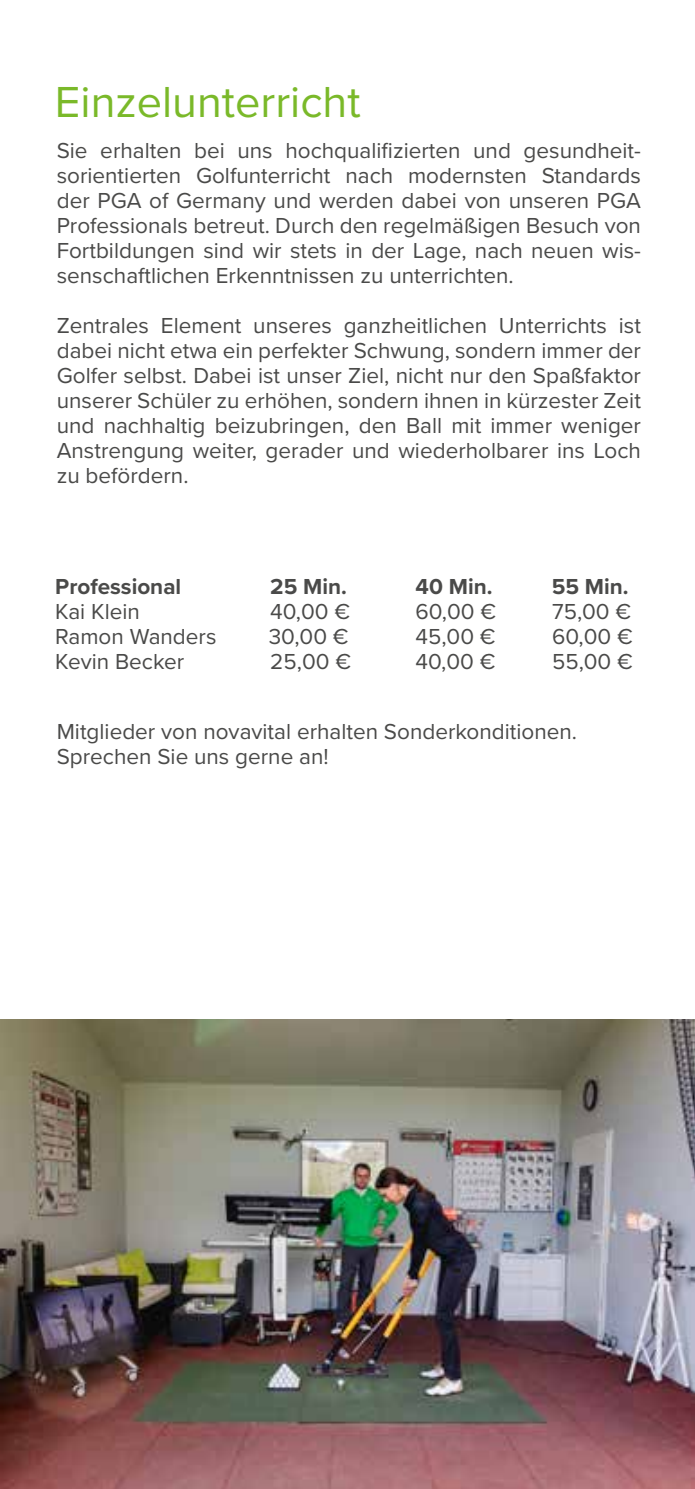
<style>
.page{position:relative;width:695px;height:1489px;background:#fff}
.page>*{position:absolute;margin:0;border:0;box-sizing:border-box;transform-origin:0 0}
.t1{font:45px "Proxima Nova";color:#7ab929}
.t2{font:22.5px/25px "Proxima Nova";color:#4a4a49;text-align:justify}
.t3{font:700 22.5px "Proxima Nova";color:#4a4a49}
</style>
<div class="page">
<img style="left:0;top:1019px;width:694px;height:469px">
<h1 class="t1" style="left:55px;top:68px;width:307px">Einzelunterricht</h1>
<p class="t2" style="left:57px;top:137px;width:585px">Sie erhalten bei uns hochqualifizierten und gesundheit&shy;sorientierten Golfunterricht nach modernsten Standards der PGA of Germany und werden dabei von unseren PGA Professionals betreut. Durch den regelmäßigen Besuch von Fortbildungen sind wir stets in der Lage, nach neuen wis&shy;senschaftlichen Erkenntnissen zu unterrichten.</p>
<p class="t2" style="left:57px;top:312px;width:585px">Zentrales Element unseres ganzheitlichen Unterrichts ist dabei nicht etwa ein perfekter Schwung, sondern immer der Golfer selbst. Dabei ist unser Ziel, nicht nur den Spaßfaktor unserer Schüler zu erhöhen, sondern ihnen in kürzester Zeit und nachhaltig beizubringen, den Ball mit immer weniger Anstrengung weiter, gerader und wiederholbarer ins Loch zu befördern.</p>
<p class="t3" style="left:55px;top:569px;width:127px">Professional</p>
<p class="t3" style="left:270px;top:569px;width:78px">25 Min.</p>
<p class="t3" style="left:415px;top:569px;width:78px">40 Min.</p>
<p class="t3" style="left:551px;top:569px;width:78px">55 Min.</p>
<p class="t2" style="left:55px;top:598px;width:86px">Kai Klein</p>
<p class="t2" style="left:270px;top:598px;width:81px">40,00 €</p>
<p class="t2" style="left:415px;top:598px;width:82px">60,00 €</p>
<p class="t2" style="left:552px;top:598px;width:81px">75,00 €</p>
<p class="t2" style="left:55px;top:623px;width:163px">Ramon Wanders</p>
<p class="t2" style="left:269px;top:623px;width:81px">30,00 €</p>
<p class="t2" style="left:415px;top:623px;width:81px">45,00 €</p>
<p class="t2" style="left:552px;top:623px;width:82px">60,00 €</p>
<p class="t2" style="left:55px;top:648px;width:130px">Kevin Becker</p>
<p class="t2" style="left:270px;top:648px;width:82px">25,00 €</p>
<p class="t2" style="left:415px;top:648px;width:81px">40,00 €</p>
<p class="t2" style="left:552px;top:648px;width:82px">55,00 €</p>
<p class="t2" style="left:57px;top:718px;width:521px">Mitglieder von novavital erhalten Sonderkonditionen.<br>Sprechen Sie uns gerne an!</p>
</div>
